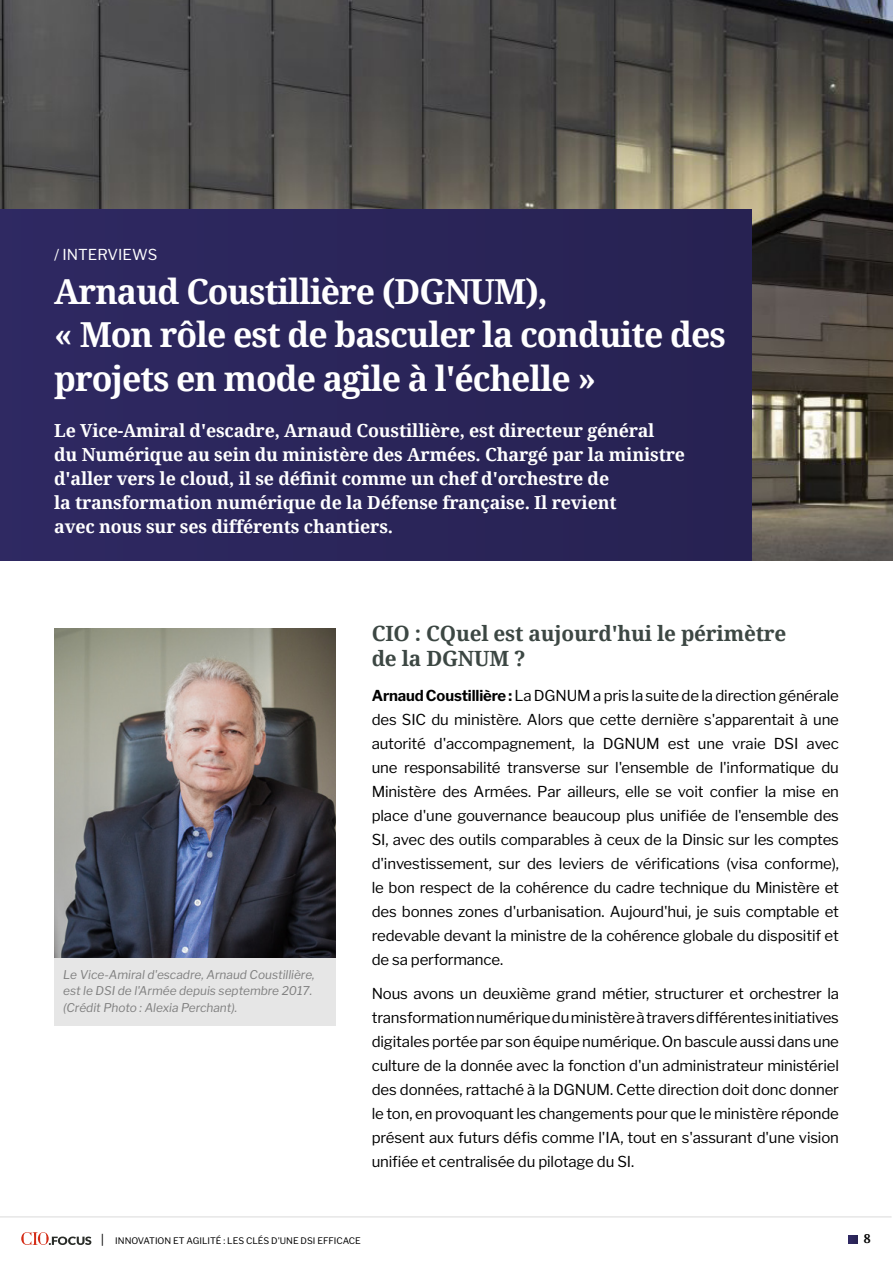
<style>
.page{position:relative;width:893px;height:1263px;background:#fff}
.page>*{position:absolute;margin:0;border:0;box-sizing:border-box;transform-origin:0 0}
.t1{font:700 34.5px/43.5px "Noto Serif";letter-spacing:-.03em;color:#fff}
.t2{font:700 21px/25.2px "Noto Serif";letter-spacing:-.01em;color:#3c4743}
.t3{font:700 18px/24px "Noto Serif";letter-spacing:-.01em;color:#fff}
.t4{font:15px/24px "Libre Franklin";letter-spacing:-.01em;color:#000;text-align:justify}
.t5{font:15px "Libre Franklin";color:#fff}
.t6{font:700 12.3px "Noto Serif";color:#000}
.t7{font:italic 12px/16.5px "Libre Franklin";color:#808080}
.t8{font:9px "Libre Franklin";color:#000}
.s1{font-weight:700}
</style>
<div class="page">
<svg style="left:849px;top:1235px;width:8px;height:9px"></svg>
<hr style="left:0;top:1216px;width:891px;height:1px;background:#dadada">
<svg style="left:21px;top:1232px;width:70px;height:13px"></svg>
<img style="left:0;top:0;width:893px;height:560px">
<div style="left:0;top:209px;width:751px;height:351px;background:#2b255a"></div>
<div style="left:54px;top:957px;width:282px;height:68px;background:#e6e6e6"></div>
<img style="left:54px;top:628px;width:282px;height:329px">
<p class="t5" style="left:54px;top:246px;width:105px">/ INTERVIEWS</p>
<h1 class="t1" style="left:54px;top:269px;width:673px">Arnaud Coustillière (DGNUM),<br>« Mon rôle est de basculer la conduite des projets en mode agile à l'échelle »</h1>
<p class="t3" style="left:54px;top:418px;width:632px">Le Vice-Amiral d'escadre, Arnaud Coustillière, est directeur général<br>du Numérique au sein du ministère des Armées. Chargé par la ministre d'aller vers le cloud, il se définit comme un chef d'orchestre de<br>la transformation numérique de la Défense française. Il revient<br>avec nous sur ses différents chantiers.</p>
<p class="t7" style="left:63px;top:966px;width:253px">Le Vice-Amiral d'escadre, Arnaud Coustillière, est le DSI de l'Armée depuis septembre 2017. (Crédit Photo : Alexia Perchant).</p>
<h2 class="t2" style="left:372px;top:620px;width:416px">CIO : CQuel est aujourd'hui le périmètre de la DGNUM ?</h2>
<p class="t4" style="left:372px;top:683px;width:469px"><span class="s1">Arnaud Coustillière :</span> La DGNUM a pris la suite de la direction générale des SIC du ministère. Alors que cette dernière s'apparentait à une autorité d'accompagnement, la DGNUM est une vraie DSI avec une responsabilité transverse sur l'ensemble de l'informatique du Ministère des Armées. Par ailleurs, elle se voit confier la mise en place d'une gouvernance beaucoup plus unifiée de l'ensemble des SI, avec des outils comparables à ceux de la Dinsic sur les comptes d'investissement, sur des leviers de vérifications (visa conforme), le bon respect de la cohérence du cadre technique du Ministère et des bonnes zones d'urbanisation. Aujourd'hui, je suis comptable et redevable devant la ministre de la cohérence globale du dispositif et de sa performance.</p>
<p class="t4" style="left:372px;top:982px;width:469px">Nous avons un deuxième grand métier, structurer et orchestrer la transformation numérique du ministère à travers différentes initiatives digitales portée par son équipe numérique. On bascule aussi dans une culture de la donnée avec la fonction d'un administrateur ministériel des données, rattaché à la DGNUM. Cette direction doit donc donner le ton, en provoquant les changements pour que le ministère réponde présent aux futurs défis comme l'IA, tout en s'assurant d'une vision unifiée et centralisée du pilotage du SI.</p>
<p class="t8" style="left:99px;top:1236px;width:263px"><sup>|</sup> INNOVATION ET AGILITÉ : LES CLÉS D'UNE DSI EFFICACE</p>
<p class="t6" style="left:864px;top:1230px;width:8px">8</p>
</div>
